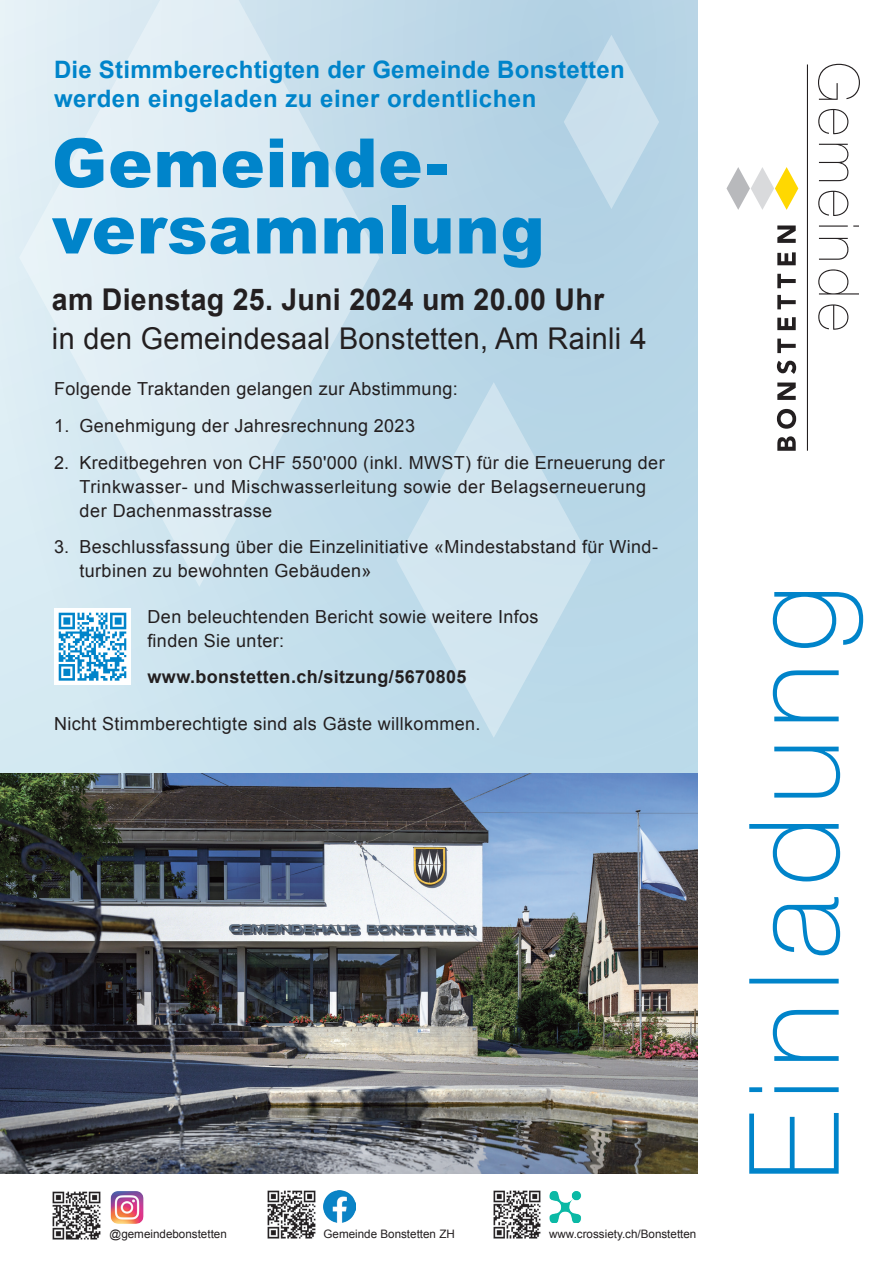
<style>
.page{position:relative;width:893px;height:1263px;background:#fff}
.page>*{position:absolute;margin:0;border:0;box-sizing:border-box;transform-origin:0 0}
.t1{font:900 67.8px/66.3px "Arial";letter-spacing:.01em;color:#0084ca}
.t2{font:30px "Arial";letter-spacing:.01em;color:#231f20;scale:.96 1}
.t3{font:700 30px "Arial";letter-spacing:.01em;color:#231f20;scale:.95 1}
.t4{font:700 24px/28.5px "Arial";letter-spacing:.01em;color:#0084ca}
.t5{font:18px/24px "Arial";letter-spacing:.02em;color:#231f20}
.t6{font:700 18px "Arial";letter-spacing:.02em;color:#231f20}
.t7{font:11.7px "Arial";color:#231f20}
</style>
<div class="page">
<div style="left:0;top:0;width:697px;height:1263px;background:linear-gradient(to right,#d7ebf3,#afd0e3)"></div>
<svg style="left:564px;top:35px;width:95px;height:174px;background:#bed8e8"></svg>
<svg style="left:19px;top:0;width:361px;height:587px;background:#d7e8f1"></svg>
<svg style="left:396px;top:382px;width:195px;height:356px;background:#c5deeb"></svg>
<div style="left:0;top:1174px;width:702px;height:89px;background:#fff"></div>
<img style="left:550px;top:1191px;width:31px;height:31px">
<img style="left:493px;top:1190px;width:48px;height:49px">
<img style="left:323px;top:1191px;width:32px;height:31px">
<img style="left:267px;top:1190px;width:49px;height:49px">
<img style="left:110px;top:1191px;width:34px;height:33px">
<img style="left:52px;top:1191px;width:49px;height:49px">
<svg style="left:726px;top:167px;width:72px;height:43px"></svg>
<svg style="left:818px;top:64px;width:42px;height:266px"></svg>
<hr style="left:807px;top:64px;width:1px;height:387px;background:#231f20">
<svg style="left:777px;top:225px;width:19px;height:226px"></svg>
<svg style="left:749px;top:592px;width:114px;height:582px"></svg>
<img style="left:0;top:774px;width:697px;height:400px">
<img style="left:54px;top:608px;width:77px;height:77px">
<h3 class="t4" style="left:54px;top:57px;width:572px">Die Stimmberechtigten der Gemeinde Bonstetten werden eingeladen zu einer ordentlichen</h3>
<h1 class="t1" style="left:52px;top:128px;width:494px">Gemeinde&shy;versammlung</h1>
<h2 class="t3" style="left:52px;top:280px;width:583px">am Dienstag 25. Juni 2024 um 20.00 Uhr</h2>
<h2 class="t2" style="left:52px;top:319px;width:621px">in den Gemeindesaal Bonstetten, Am Rainli 4</h2>
<p class="t5" style="left:54px;top:377px;width:405px">Folgende Traktanden gelangen zur Abstimmung:</p>
<p class="t5" style="left:54px;top:414px;width:362px">1. Genehmigung der Jahresrechnung 2023</p>
<p class="t5" style="left:80px;top:450px;width:587px;text-indent:-26px">2. Kreditbegehren von CHF 550'000 (inkl. MWST) für die Erneuerung der<br>Trinkwasser- und Mischwasserleitung sowie der Belagserneuerung der Dachenmasstrasse</p>
<p class="t5" style="left:80px;top:535px;width:580px;text-indent:-26px">3. Beschlussfassung über die Einzelinitiative «Mindestabstand für Wind&shy;turbinen zu bewohnten Gebäuden»</p>
<p class="t5" style="left:148px;top:604px;width:393px">Den beleuchtenden Bericht sowie weitere Infos finden Sie unter:</p>
<p class="t6" style="left:148px;top:664px;width:320px">www.bonstetten.ch/sitzung/5670805</p>
<p class="t5" style="left:54px;top:712px;width:428px">Nicht Stimmberechtigte sind als Gäste willkommen.</p>
<p class="t7" style="left:110px;top:1226px;width:119px">@gemeindebonstetten</p>
<p class="t7" style="left:323px;top:1226px;width:133px">Gemeinde Bonstetten ZH</p>
<p class="t7" style="left:549px;top:1226px;width:149px">www.crossiety.ch/Bonstetten</p>
</div>
